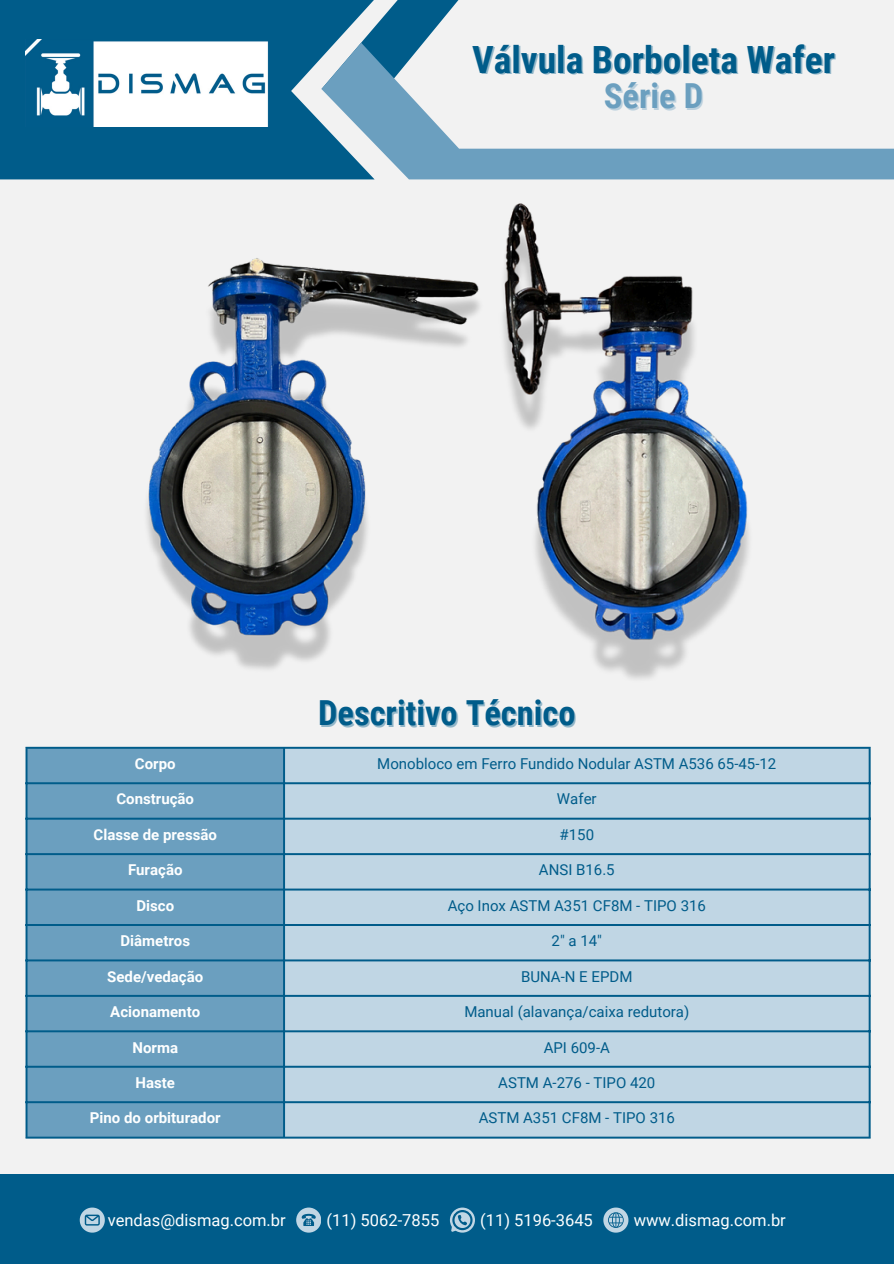
<style>
.page{position:relative;width:894px;height:1264px;background:#fff}
.page>*{position:absolute;margin:0;border:0;box-sizing:border-box;transform-origin:0 0}
.t1{font:700 37.5px "Roboto Condensed";color:#005c8a}
.t2{font:700 34.5px "Roboto Condensed";color:#005c8a}
.t3{font:700 34.5px "Roboto Condensed";color:#6b9fbf}
.t4{font:16.5px "Roboto";color:#feffff}
.t5{font:15px "Roboto";color:#005c8a}
.t6{font:700 15px "Roboto";color:#feffff}
</style>
<div class="page">
<div style="left:0;top:0;width:893px;height:1263px;background:#f2f2f2"></div>
<div style="left:0;top:0;width:321px;height:179px;background:#005c8a"></div>
<svg style="left:321px;top:0;width:138px;height:43px"></svg>
<svg style="left:321px;top:43px;width:572px;height:136px"></svg>
<img style="left:26px;top:39px;width:244px;height:87px">
<img style="left:147px;top:258px;width:211px;height:412px">
<img style="left:358px;top:203px;width:391px;height:476px">
<div style="left:0;top:1174px;width:893px;height:89px;background:#005c8a"></div>
<svg style="left:80px;top:1207px;width:24px;height:25px"></svg>
<div style="left:296px;top:1207px;width:25px;height:25px;background:#c0d6e4;border-radius:50%"></div>
<svg style="left:301px;top:1213px;width:15px;height:12px"></svg>
<svg style="left:450px;top:1207px;width:24px;height:25px"></svg>
<svg style="left:603px;top:1207px;width:25px;height:25px"></svg>
<div style="left:27px;top:748px;width:256px;height:388px;background:#6b9fbf"></div>
<svg style="left:285px;top:748px;width:583px;height:388px;background:#bcd3e2"></svg>
<hr style="left:26px;top:748px;width:1px;height:388px;background:#005c8a">
<hr style="left:283px;top:748px;width:2px;height:388px;background:#005c8a">
<hr style="left:868px;top:748px;width:2px;height:388px;background:#005c8a">
<hr style="left:26px;top:746px;width:844px;height:2px;background:#005c8a">
<hr style="left:26px;top:782px;width:844px;height:2px;background:#005c8a">
<hr style="left:26px;top:817px;width:844px;height:2px;background:#005c8a">
<hr style="left:26px;top:853px;width:844px;height:2px;background:#005c8a">
<hr style="left:26px;top:888px;width:844px;height:2px;background:#005c8a">
<hr style="left:26px;top:924px;width:844px;height:2px;background:#005c8a">
<hr style="left:26px;top:959px;width:844px;height:2px;background:#005c8a">
<hr style="left:26px;top:994px;width:844px;height:2px;background:#005c8a">
<hr style="left:26px;top:1030px;width:844px;height:2px;background:#005c8a">
<hr style="left:26px;top:1065px;width:844px;height:2px;background:#005c8a">
<hr style="left:26px;top:1101px;width:844px;height:2px;background:#005c8a">
<hr style="left:26px;top:1136px;width:844px;height:2px;background:#005c8a">
<p class="t1" style="left:472px;top:38px;width:364px">Válvula Borboleta Wafer</p>
<p class="t3" style="left:603px;top:76px;width:101px">Série D</p>
<p class="t2" style="left:318px;top:693px;width:259px">Descritivo Técnico</p>
<p class="t6" style="left:135px;top:755px;width:42px">Corpo</p>
<p class="t5" style="left:377px;top:755px;width:400px">Monobloco em Ferro Fundido Nodular ASTM A536 65-45-12</p>
<h1 class="t6" style="left:116px;top:790px;width:79px">Construção</h1>
<p class="t5" style="left:557px;top:790px;width:41px">Wafer</p>
<p class="t6" style="left:93px;top:826px;width:125px">Classe de pressão</p>
<p class="t5" style="left:559px;top:826px;width:36px">#150</p>
<p class="t6" style="left:128px;top:861px;width:56px">Furação</p>
<p class="t5" style="left:539px;top:861px;width:77px">ANSI B16.5</p>
<p class="t6" style="left:136px;top:896px;width:39px">Disco</p>
<p class="t5" style="left:447px;top:896px;width:259px">Aço Inox ASTM A351 CF8M - TIPO 316</p>
<p class="t6" style="left:120px;top:932px;width:71px">Diâmetros</p>
<p class="t5" style="left:551px;top:932px;width:52px">2" a 14"</p>
<p class="t6" style="left:107px;top:967px;width:97px">Sede/vedação</p>
<p class="t5" style="left:521px;top:967px;width:113px">BUNA-N E EPDM</p>
<p class="t6" style="left:110px;top:1003px;width:91px">Acionamento</p>
<p class="t5" style="left:464px;top:1003px;width:226px">Manual (alavança/caixa redutora)</p>
<p class="t6" style="left:132px;top:1038px;width:47px">Norma</p>
<p class="t5" style="left:543px;top:1038px;width:68px">API 609-A</p>
<p class="t6" style="left:135px;top:1074px;width:41px">Haste</p>
<p class="t5" style="left:498px;top:1074px;width:158px">ASTM A-276 - TIPO 420</p>
<p class="t6" style="left:90px;top:1109px;width:132px">Pino do orbiturador</p>
<p class="t5" style="left:478px;top:1109px;width:198px">ASTM A351 CF8M - TIPO 316</p>
<h1 class="t4" style="left:108px;top:1210px;width:179px">vendas@dismag.com.br</h1>
<h1 class="t4" style="left:326px;top:1210px;width:114px">(11) 5062-7855</h1>
<h1 class="t4" style="left:480px;top:1210px;width:114px">(11) 5196-3645</h1>
<h1 class="t4" style="left:633px;top:1210px;width:153px">www.dismag.com.br</h1>
</div>
